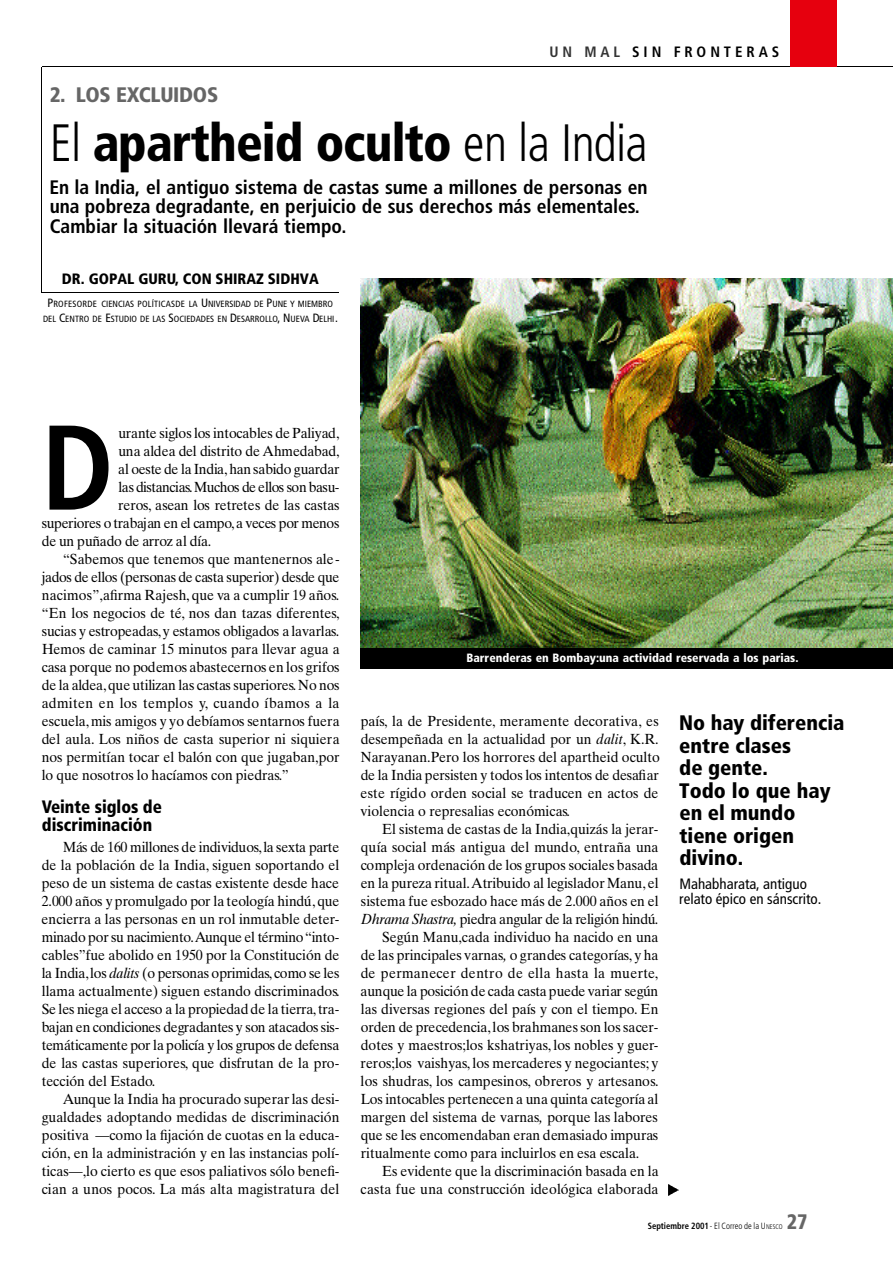
<style>
.page{position:relative;width:893px;height:1263px;background:#fff}
.page>*{position:absolute;margin:0;border:0;box-sizing:border-box;transform-origin:0 0}
.t1{font:700 condensed 120.3px "Frutiger";color:#000;scale:.95 1}
.t2{font:900 condensed 52.5px "Frutiger";letter-spacing:-.02em;color:#000;scale:.95 1}
.t3{font:900 condensed 21px/22.5px "Frutiger";color:#000}
.t4{font:900 condensed 21px "Frutiger";letter-spacing:-.02em;color:#666}
.t5{font:900 condensed 21px "Frutiger";letter-spacing:-.02em;color:#666;scale:.95 1}
.t6{font:700 condensed 19.5px/19.5px "Frutiger";color:#000}
.t7{font:900 condensed 18px/18px "Frutiger";color:#000;scale:.95 1}
.t8{font:condensed 15px/15px "Frutiger";color:#000}
.t9{font:900 condensed 15px "Frutiger";color:#000}
.t10{font:700 condensed 15px "Frutiger";letter-spacing:.25em;color:#000}
.t11{font:14.7px/18px "Times Ten";color:#000;text-align:justify;scale:.95 1}
.t12{font:14.7px "Times Ten";letter-spacing:-.025em;color:#000;scale:.95 1}
.t13{font:14.7px "Times Ten";letter-spacing:-.02em;color:#000;scale:.95 1}
.t14{font:14.7px "Times Ten";letter-spacing:.02em;color:#000;scale:.95 1}
.t15{font:14.7px "Times Ten";letter-spacing:.025em;color:#000;scale:.95 1}
.t16{font:14.7px "Times Ten";letter-spacing:-.03em;color:#000;scale:.95 1}
.t17{font:900 condensed 12px "Frutiger";color:#fff}
.t18{font:condensed 9px/15px "Frutiger";color:#000;text-align:center}
.t19{font:700 condensed 9px "Frutiger";color:#000;scale:.95 1}
.s1{color:#333}
.s2{font-weight:300}
.s3{font-size:12px}
.s4{font-style:italic}
.s5{font-weight:300;font-size:6.75px}
</style>
<div class="page">
<hr style="left:41px;top:67px;width:1px;height:225px;background:#000">
<hr style="left:41px;top:292px;width:298px;height:1px;background:#000">
<img style="left:668px;top:1185px;width:10px;height:11px">
<img style="left:360px;top:278px;width:532px;height:370px">
<div style="left:360px;top:648px;width:532px;height:21px;background:#000"></div>
<hr style="left:42px;top:66px;width:850px;height:1px;background:#000">
<div style="left:789px;top:0;width:47px;height:67px;background:#e6000e"></div>
<h3 class="t4" style="left:50px;top:86px;width:170px">2 . LOS EXCLUIDOS</h3>
<p class="t10" style="left:549px;top:46px;width:231px"><span class="s1">UN MAL</span> SIN FRONTERAS</p>
<h2 class="t2" style="left:50px;top:122px;width:631px"><span class="s2">El</span> apartheid oculto <span class="s2">en la India</span></h2>
<h3 class="t6" style="left:50px;top:179px;width:599px">En la India, el antiguo sistema de castas sume a millones de personas en una pobreza degradante, en perjuicio de sus derechos más elementales.<br>Cambiar la situación llevará tiempo.</h3>
<p class="t9" style="left:62px;top:272px;width:258px">DR. GOPAL GURU, CON SHIRAZ SIDHVA</p>
<p class="t18" style="left:43px;top:297px;width:296px"><span class="s3">P</span>ROFESORDE CIENCIAS POLÍTICASDE LA <span class="s3">U</span>NIVERSIDAD DE <span class="s3">P</span>UNE Y MIEMBRO<br>DEL <span class="s3">C</span>ENTRO DE <span class="s3">E</span>STUDIO DE LAS <span class="s3">S</span>OCIEDADES EN <span class="s3">D</span>ESARROLLO<span class="s3">, N</span>UEVA <span class="s3">D</span>ELHI<span class="s3">.</span></p>
<h1 class="t1" style="left:42px;top:419px;width:77px">D</h1>
<p class="t11" style="left:118px;top:425px;width:234px">urante siglos los intocables de Paliyad,</p>
<p class="t11" style="left:118px;top:443px;width:234px">una aldea del distrito de A h m e d a b a d ,</p>
<p class="t12" style="left:118px;top:463px;width:234px">al oeste de la India,han sabido guardar</p>
<p class="t16" style="left:118px;top:481px;width:234px">las distancias.Muchos de ellos son basu-</p>
<p class="t11" style="left:118px;top:497px;width:234px">r e r o s, asean los retretes de las castas</p>
<p class="t12" style="left:42px;top:517px;width:315px">superiores o trabajan en el campo,a veces por menos</p>
<p class="t12" style="left:42px;top:535px;width:180px">de un puñado de arroz al día.</p>
<p class="t11" style="left:63px;top:551px;width:292px">“Sabemos que tenemos que mantenernos ale-</p>
<p class="t12" style="left:42px;top:571px;width:314px">jados de ellos (personas de casta superior) desde que</p>
<p class="t11" style="left:42px;top:587px;width:314px">n a c i m o s ” ,a firma Rajesh, que va a cumplir 19 años.</p>
<p class="t11" style="left:42px;top:605px;width:314px">“En los negocios de té, nos dan tazas diferentes,</p>
<p class="t11" style="left:42px;top:623px;width:315px">sucias y estropeadas,y estamos obligados a lavarlas.</p>
<p class="t11" style="left:42px;top:641px;width:315px">Hemos de caminar 15 minutos para llevar agua a</p>
<p class="t11" style="left:42px;top:659px;width:315px">casa porque no podemos abastecernos en los grifos</p>
<p class="t11" style="left:42px;top:677px;width:315px">de la aldea,que utilizan las castas superiores.No nos</p>
<p class="t15" style="left:42px;top:697px;width:315px">admiten en los templos y, cuando íbamos a la</p>
<p class="t11" style="left:42px;top:713px;width:315px">e s c u e l a ,mis amigos y yo debíamos sentarnos fuera</p>
<p class="t11" style="left:42px;top:731px;width:315px">del aula. Los niños de casta superior ni siquiera</p>
<p class="t11" style="left:42px;top:749px;width:315px">nos permitían tocar el balón con que jugaban,por</p>
<p class="t11" style="left:42px;top:767px;width:261px">lo que nosotros lo hacíamos con piedras.”</p>
<p class="t7" style="left:42px;top:799px;width:128px">Veinte siglos de discriminación</p>
<p class="t11" style="left:42px;top:839px;width:315px;text-indent:21px">Más de 160 millones de individuos,la sexta parte de la población de la India, siguen soportando el peso de un sistema de castas existente desde hace 2.000 años y promulgado por la teología hindú,q u e encierra a las personas en un rol inmutable deter&shy;minado por su nacimiento.Aunque el término “ i n t o&shy;cables”fue abolido en 1950 por la Constitución de la India,los <span class="s4">d a l i t s</span> (o personas oprimidas, como se les llama actualmente) siguen estando discriminados.<br>Se les niega el acceso a la propiedad de la tierra,t r a&shy;bajan en condiciones degradantes y son atacados sis&shy;temáticamente por la policía y los grupos de defensa de las castas superiores, que disfrutan de la pro&shy;tección del Estado.</p>
<p class="t11" style="left:42px;top:1091px;width:315px;text-indent:21px">Aunque la India ha procurado superar las desi&shy;gualdades adoptando medidas de discriminación positiva —como la fijación de cuotas en la educa&shy;ción, en la administración y en las instancias polí&shy;ticas—,lo cierto es que esos paliativos sólo benefi&shy;cian a unos pocos. La más alta magistratura del</p>
<p class="t17" style="left:466px;top:652px;width:333px">Barrenderas en Bombay:una actividad reservada a los parias.</p>
<p class="t11" style="left:360px;top:713px;width:316px">p a í s, la de Presidente, meramente decorativa, e s desempeñada en la actualidad por un <span class="s4">dalit</span>, K.R.<br>Narayanan.Pero los horrores del apartheid oculto de la India persisten y todos los intentos de desafia r este rígido orden social se traducen en actos de violencia o represalias económicas.</p>
<p class="t11" style="left:382px;top:821px;width:292px">El sistema de castas de la India,quizás la jerar-</p>
<p class="t11" style="left:361px;top:839px;width:315px">quía social más antigua del mundo, entraña una</p>
<p class="t11" style="left:361px;top:857px;width:314px">compleja ordenación de los grupos sociales basada</p>
<p class="t11" style="left:361px;top:875px;width:315px">en la pureza ritual.Atribuido al legislador Manu, e l</p>
<p class="t11" style="left:361px;top:893px;width:315px">sistema fue esbozado hace más de 2.000 años en el</p>
<p class="t12" style="left:361px;top:913px;width:315px"><span class="s4">Dhrama Shastra,</span> piedra angular de la religión hindú.</p>
<p class="t11" style="left:382px;top:929px;width:292px">Según Manu,cada individuo ha nacido en una</p>
<p class="t11" style="left:360px;top:947px;width:315px">de las principales varnas<span class="s4">,</span> o grandes categorías, y ha</p>
<p class="t14" style="left:361px;top:967px;width:315px">de permanecer dentro de ella hasta la muerte,</p>
<p class="t13" style="left:360px;top:985px;width:315px">aunque la posición de cada casta puede variar según</p>
<p class="t11" style="left:361px;top:1001px;width:315px">las diversas regiones del país y con el tiempo. En</p>
<p class="t11" style="left:360px;top:1019px;width:315px">orden de precedencia,los brahmanes son los sacer-</p>
<p class="t11" style="left:361px;top:1037px;width:314px">dotes y maestros;los kshatriyas, los nobles y guer-</p>
<p class="t11" style="left:360px;top:1055px;width:315px">reros;los vaishyas, los mercaderes y negociantes; y</p>
<p class="t11" style="left:360px;top:1073px;width:315px">los shudras, los campesinos, obreros y artesanos.</p>
<p class="t11" style="left:361px;top:1091px;width:315px">Los intocables pertenecen a una quinta categoría al</p>
<p class="t11" style="left:361px;top:1109px;width:314px">margen del sistema de varnas<span class="s4">,</span> porque las labores</p>
<p class="t11" style="left:361px;top:1127px;width:314px">que se les encomendaban eran demasiado impuras</p>
<p class="t11" style="left:361px;top:1145px;width:295px">ritualmente como para incluirlos en esa escala.</p>
<p class="t11" style="left:382px;top:1163px;width:292px">Es evidente que la discriminación basada en la</p>
<p class="t11" style="left:360px;top:1181px;width:315px">casta fue una construcción ideológica elaborada</p>
<h3 class="t3" style="left:679px;top:713px;width:167px">No hay diferencia entre clases<br>de gente.<br>Todo lo que hay en el mundo tiene origen divino.</h3>
<p class="t8" style="left:679px;top:877px;width:144px">Mahabharata, antiguo relato épico en sánscrito.</p>
<p class="t19" style="left:647px;top:1222px;width:143px">Septiembre 2001<span class="s2">- El Correo de la U</span><span class="s5">NESCO</span></p>
<h3 class="t5" style="left:786px;top:1214px;width:23px">27</h3>
</div>
